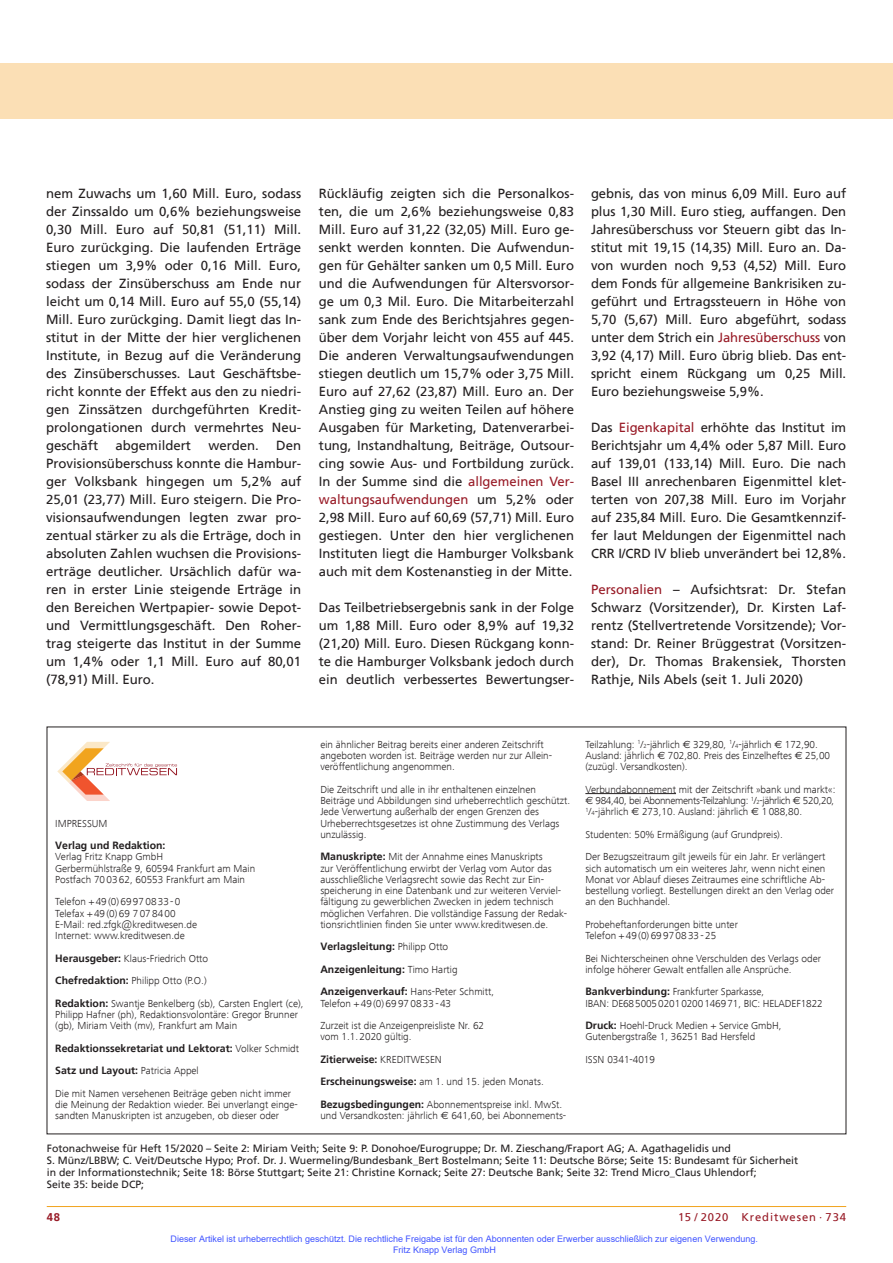
<style>
.page{position:relative;width:893px;height:1263px;background:#fff}
.page>*{position:absolute;margin:0;border:0;box-sizing:border-box;transform-origin:0 0}
.t1{font:13.2px/18px "Frutiger";color:#231f20;text-align:justify}
.t2{font:11.25px "Frutiger";letter-spacing:.08em;color:#981a26}
.t3{font:700 11.25px "Frutiger";color:#981a26}
.t4{font:300 10.5px/11.2px "Frutiger Next Com";color:#231f20}
.t5{font:10.5px/12px "Frutiger";color:#231f20}
.t6{font:700 10.5px/22.5px "Frutiger";color:#231f20}
.t7{font:9px/10.8px "Arial";color:#4054ff}
.s1{color:#981a26}
.s2{font-family:"Frutiger";font-weight:700}
.s3{font-family:"Frutiger Next Com";font-weight:300}
.s4{font-family:"Euro Sans";font-weight:400}
.s5{font-size:6.15px}
</style>
<div class="page">
<hr style="left:47px;top:1206px;width:799px;height:1px;background:#f1a31e">
<div style="left:0;top:64px;width:893px;height:55px;background:#fbdfb5"></div>
<svg style="left:57px;top:742px;width:120px;height:59px"></svg>
<hr style="left:585px;top:793px;width:91px;height:1px;background:#231f20">
<p class="t1" style="left:46px;top:185px;width:257px">nem Zuwachs um 1,60 Mill. Euro, sodass der Zinssaldo um 0,6% beziehungsweise 0,30 Mill. Euro auf 50,81 (51,11) Mill.<br>Euro zurückging. Die laufenden Erträge stiegen um 3,9% oder 0,16 Mill. Euro, sodass der Zinsüberschuss am Ende nur leicht um 0,14 Mill. Euro auf 55,0 (55,14)<br>Mill. Euro zurückging. Damit liegt das In&shy;stitut in der Mitte der hier verglichenen Institute, in Bezug auf die Veränderung des Zinsüberschusses. Laut Geschäftsbe&shy;richt konnte der Effekt aus den zu niedri&shy;gen Zinssätzen durchgeführten Kredit&shy;prolongationen durch vermehrtes Neu&shy;geschäft</p>
<p class="t1" style="left:115px;top:437px;width:77px">abgemildert</p>
<p class="t1" style="left:208px;top:437px;width:52px">werden.</p>
<p class="t1" style="left:46px;top:437px;width:257px;text-indent:230px">Den Provisionsüberschuss konnte die Hambur&shy;ger Volksbank hingegen um 5,2% auf 25,01 (23,77) Mill. Euro steigern. Die Pro&shy;visionsaufwendungen legten zwar pro&shy;zentual stärker zu als die Erträge, doch in absoluten Zahlen wuchsen die Provisions&shy;erträge deutlicher. Ursächlich dafür wa&shy;ren in erster Linie steigende Erträge in den Bereichen Wertpapier- sowie Depot&shy;und Vermittlungsgeschäft. Den Roher&shy;trag steigerte das Institut in der Summe um 1,4% oder 1,1 Mill. Euro auf 80,01 (78,91) Mill. Euro.</p>
<p class="t1" style="left:319px;top:185px;width:257px">Rückläufig zeigten sich die Personalkos&shy;ten, die um 2,6% beziehungsweise 0,83<br>Mill. Euro auf 31,22 (32,05) Mill. Euro ge&shy;senkt werden konnten. Die Aufwendun&shy;gen für Gehälter sanken um 0,5 Mill. Euro und die Aufwendungen für Altersvorsor&shy;ge um 0,3 Mil. Euro. Die Mitarbeiterzahl sank zum Ende des Berichtsjahres gegen&shy;über dem Vorjahr leicht von 455 auf 445.<br>Die anderen Verwaltungsaufwendungen stiegen deutlich um 15,7% oder 3,75 Mill.<br>Euro auf 27,62 (23,87) Mill. Euro an. Der Anstieg ging zu weiten Teilen auf höhere Ausgaben für Marketing, Datenverarbei&shy;tung, Instandhaltung, Beiträge, Outsour&shy;cing sowie Aus- und Fortbildung zurück.<br>In der Summe sind die <span class="s1">allgemeinen Ver&shy;waltungsaufwendungen</span> um 5,2% oder 2,98 Mill. Euro auf 60,69 (57,71) Mill. Euro gestiegen. Unter den hier verglichenen Instituten liegt die Hamburger Volksbank auch mit dem Kostenanstieg in der Mitte.</p>
<p class="t1" style="left:319px;top:599px;width:257px">Das Teilbetriebsergebnis sank in der Folge um 1,88 Mill. Euro oder 8,9% auf 19,32 (21,20) Mill. Euro. Diesen Rückgang konn&shy;te die Hamburger Volksbank jedoch durch ein deutlich verbessertes Bewertungser-</p>
<p class="t1" style="left:591px;top:185px;width:257px">gebnis, das von minus 6,09 Mill. Euro auf plus 1,30 Mill. Euro stieg, auffangen. Den Jahresüberschuss vor Steuern gibt das In&shy;stitut mit 19,15 (14,35) Mill. Euro an. Da&shy;von wurden noch 9,53 (4,52) Mill. Euro dem Fonds für allgemeine Bankrisiken zu&shy;geführt und Ertragssteuern in Höhe von 5,70 (5,67) Mill. Euro abgeführt, sodass unter dem Strich ein <span class="s1">Jahresüberschuss</span> von 3,92 (4,17) Mill. Euro übrig blieb. Das ent&shy;spricht einem Rückgang um 0,25 Mill.<br>Euro beziehungsweise 5,9%.</p>
<p class="t1" style="left:591px;top:419px;width:257px">Das <span class="s1">Eigenkapital</span> erhöhte das Institut im Berichtsjahr um 4,4% oder 5,87 Mill. Euro auf 139,01 (133,14) Mill. Euro. Die nach Basel III anrechenbaren Eigenmittel klet&shy;terten von 207,38 Mill. Euro im Vorjahr auf 235,84 Mill. Euro. Die Gesamtkennzif&shy;fer laut Meldungen der Eigenmittel nach CRR I/CRD IV blieb unverändert bei 12,8%.</p>
<p class="t1" style="left:591px;top:581px;width:257px"><span class="s1">Personalien</span> – Aufsichtsrat: Dr. Stefan Schwarz (Vorsitzender), Dr. Kirsten Laf&shy;rentz (Stellvertretende Vorsitzende); Vor&shy;stand: Dr. Reiner Brüggestrat (Vorsitzen&shy;der), Dr. Thomas Brakensiek, Thorsten Rathje, Nils Abels (seit 1. Juli 2020)</p>
<p class="t4" style="left:55px;top:817px;width:54px">IMPRESSUM</p>
<p class="t6" style="left:55px;top:835px;width:112px">Verlag und Redaktion:</p>
<p class="t4" style="left:55px;top:851px;width:201px">Verlag Fritz Knapp GmbH<br>Gerbermühlstraße 9, 60594 Frankfurt am Main<br>Postfach 700362, 60553 Frankfurt am Main</p>
<p class="t4" style="left:55px;top:896px;width:143px">Telefon +49(0)69970833-0<br>Telefax +49(0)69 7078400<br>E-Mail: red.zfgk@kreditwesen.de<br>Internet: www.kreditwesen.de</p>
<p class="t4" style="left:55px;top:947px;width:250px;line-height:22.5px"><span class="s2">Herausgeber:</span> Klaus-Friedrich Otto<br><span class="s2">Chefredaktion:</span> Philipp Otto (P.O.)<br><span class="s2">Redaktion:</span> Swantje Benkelberg (sb), Carsten Englert (ce),</p>
<p class="t4" style="left:55px;top:1009px;width:244px">Philipp Hafner (ph), Redaktionsvolontäre: Gregor Brunner (gb), Miriam Veith (mv), Frankfurt am Main</p>
<p class="t6" style="left:55px;top:1037px;width:245px">Redaktionssekretariat und Lektorat: <span class="s3">Volker Schmidt<br></span>Satz und Layout: <span class="s3">Patricia Appel</span></p>
<p class="t4" style="left:55px;top:1087px;width:244px">Die mit Namen versehenen Beiträge geben nicht immer die Meinung der Redaktion wieder. Bei unverlangt einge&shy;sandten Manuskripten ist anzugeben, ob dieser oder</p>
<p class="t4" style="left:320px;top:739px;width:233px">ein ähnlicher Beitrag bereits einer anderen Zeitschrift angeboten worden ist. Beiträge werden nur zur Allein&shy;veröffentlichung angenommen.</p>
<p class="t4" style="left:320px;top:784px;width:251px">Die Zeitschrift und alle in ihr enthaltenen einzelnen Beiträge und Abbildungen sind urheberrechtlich geschützt.<br>Jede Verwertung außerhalb der engen Grenzen des Urheberrechtsgesetzes ist ohne Zustimmung des Verlags unzulässig.</p>
<p class="t4" style="left:320px;top:851px;width:247px"><span class="s2">Manuskripte:</span> Mit der Annahme eines Manuskripts<br>zur Veröffentlichung erwirbt der Verlag vom Autor das ausschließliche Verlagsrecht sowie das Recht zur Ein&shy;speicherung in eine Datenbank und zur weiteren Verviel&shy;fältigung zu gewerblichen Zwecken in jedem technisch möglichen Verfahren. Die vollständige Fassung der Redak&shy;tionsricht-linien finden Sie unter www.kreditwesen.de.</p>
<p class="t6" style="left:320px;top:936px;width:139px">Verlagsleitung: <span class="s3">Philipp Otto<br></span>Anzeigenleitung: <span class="s3">Timo Hartig</span></p>
<p class="t4" style="left:320px;top:986px;width:175px"><span class="s2">Anzeigenverkauf:</span> Hans-Peter Schmitt,<br>Telefon +49(0)69970833-43</p>
<p class="t4" style="left:320px;top:1020px;width:165px">Zurzeit ist die Anzeigenpreisliste Nr. 62 vom 1.1.2020 gültig.</p>
<p class="t6" style="left:320px;top:1048px;width:123px">Zitierweise: <span class="s3">KREDITWESEN</span></p>
<p class="t4" style="left:320px;top:1070px;width:243px;line-height:22.5px"><span class="s2">Erscheinungsweise:</span> am 1. und 15. jeden Monats.<br><span class="s2">Bezugsbedingungen:</span> Abonnementspreise inkl. MwSt.</p>
<p class="t4" style="left:320px;top:1110px;width:247px">und Versandkosten: jährlich <span class="s4">R</span> 641,60, bei Abonnements-</p>
<p class="t4" style="left:585px;top:739px;width:246px">Teilzahlung: <sup>1</sup>/<span class="s5">2</span>-jährlich <span class="s4">R</span> 329,80, <sup>1</sup>/<span class="s5">4</span>-jährlich <span class="s4">R</span> 172,90.<br>Ausland: jährlich <span class="s4">R</span> 702,80. Preis des Einzelheftes <span class="s4">R</span> 25,00 (zuzügl. Versandkosten).</p>
<p class="t4" style="left:585px;top:784px;width:252px;text-align:justify">Verbundabonnement mit der Zeitschrift »bank und markt«:<br><span class="s4">R</span> 984,40, bei Abonnements-Teilzahlung: <sup>1</sup>/<span class="s5">2</span>-jährlich <span class="s4">R</span> 520,20, <sup>1</sup>/<span class="s5">4</span>-jährlich <span class="s4">R</span> 273,10. Ausland: jährlich <span class="s4">R</span> 1088,80.</p>
<p class="t4" style="left:585px;top:823px;width:241px;line-height:22.5px">Studenten: 50% Ermäßigung (auf Grundpreis).<br>Der Bezugszeitraum gilt jeweils für ein Jahr. Er verlängert</p>
<p class="t4" style="left:585px;top:862px;width:250px">sich automatisch um ein weiteres Jahr, wenn nicht einen Monat vor Ablauf dieses Zeitraumes eine schriftliche Ab&shy;bestellung vorliegt. Bestellungen direkt an den Verlag oder an den Buchhandel.</p>
<p class="t4" style="left:585px;top:919px;width:154px">Probeheftanforderungen bitte unter<br>Telefon +49(0)69970833-25</p>
<p class="t4" style="left:585px;top:952px;width:237px">Bei Nichterscheinen ohne Verschulden des Verlags oder infolge höherer Gewalt entfallen alle Ansprüche.</p>
<p class="t4" style="left:585px;top:986px;width:239px"><span class="s2">Bankverbindung:</span> Frankfurter Sparkasse,<br>IBAN: DE68500502010200146971, BIC: HELADEF1822</p>
<p class="t4" style="left:585px;top:1020px;width:198px"><span class="s2">Druck:</span> Hoehl-Druck Medien + Service GmbH,<br>Gutenbergstraße 1, 36251 Bad Hersfeld</p>
<p class="t4" style="left:585px;top:1054px;width:71px">ISSN 0341-4019</p>
<p class="t5" style="left:47px;top:1143px;width:753px">Fotonachweise für Heft 15/2020 – Seite 2: Miriam Veith; Seite 9: P. Donohoe/Eurogruppe; Dr. M. Zieschang/Fraport AG; A. Agathagelidis und<br>S. Münz/LBBW; C. Veit/Deutsche Hypo; Prof. Dr. J. Wuermeling/Bundesbank_Bert Bostelmann; Seite 11: Deutsche Börse; Seite 15: Bundesamt für Sicherheit in der Informationstechnik; Seite 18: Börse Stuttgart; Seite 21: Christine Kornack; Seite 27: Deutsche Bank; Seite 32: Trend Micro_Claus Uhlendorf;<br>Seite 35: beide DCP;</p>
<p class="t3" style="left:47px;top:1211px;width:15px">48</p>
<p class="t2" style="left:678px;top:1211px;width:170px">15 / 2020 Kreditwesen · 734</p>
<p class="t7" style="left:393px;top:1233px;width:366px;text-indent:-223px">Dieser Artikel ist urheberrechtlich geschützt. Die rechtliche Freigabe ist für den Abonnenten oder Erwerber ausschließlich zur eigenen Verwendung.<br>Fritz Knapp Verlag GmbH</p>
</div>
